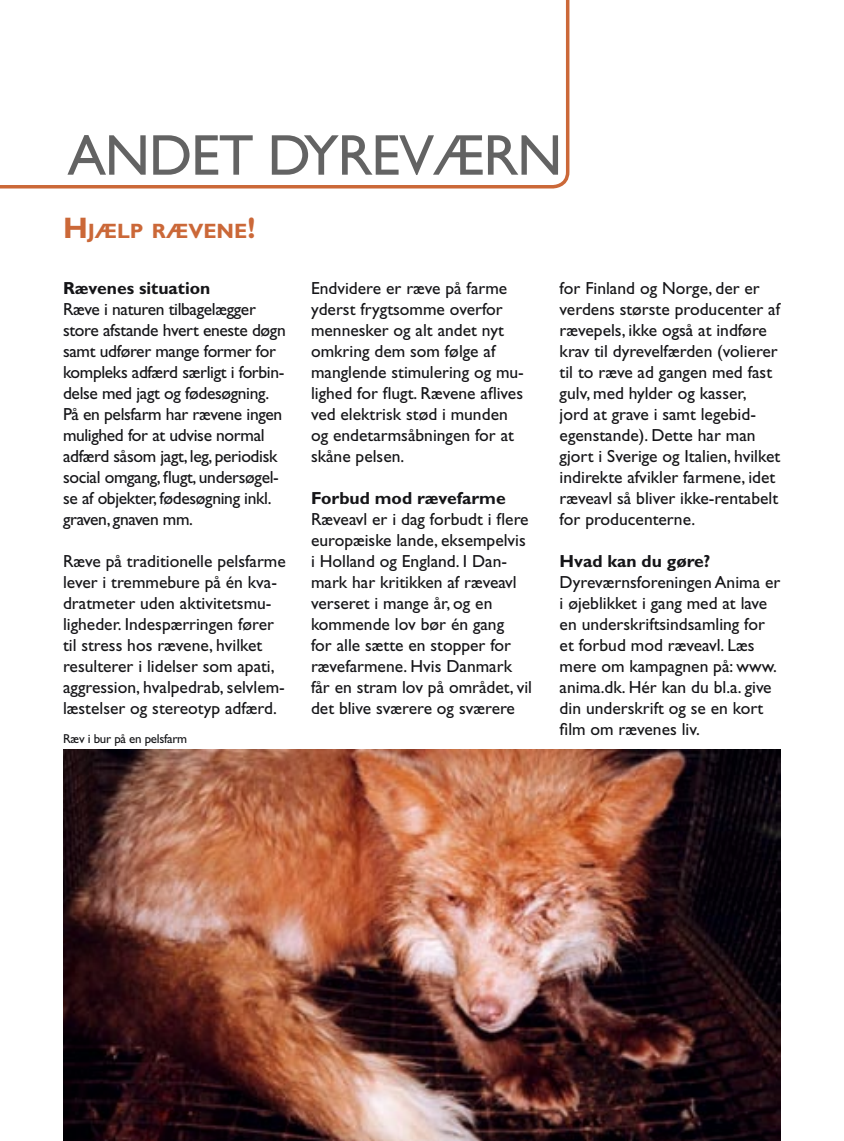
<style>
.page{position:relative;width:844px;height:1141px;background:#fff}
.page>*{position:absolute;margin:0;border:0;box-sizing:border-box;transform-origin:0 0}
.overskift1{font:57.75px "Gill Sans";letter-spacing:-.02em;color:#636363}
.Overskrift2{font:700 20.82px "Gill Sans";color:#cb6838}
.brødtekst{font:17.5px/21px "Gill Sans";color:#151518}
.brødtekst-2{font:17.5px/21px "Gill Sans";letter-spacing:-.02em;color:#151518}
.overskrift_i_tekst{font:700 17.5px "Gill Sans";color:#151518}
.billedtekst{font:12.95px "Gill Sans";letter-spacing:-.02em;color:#151518}
.s1{font-size:29.75px}
</style>
<div class="page">
<svg style="left:0;top:0;width:570px;height:187px"></svg>
<img style="left:63px;top:749px;width:717px;height:392px">
<p class="overskift1" style="left:67px;top:122px;width:496px">ANDET DYREVÆRN</p>
<p class="Overskrift2" style="left:63px;top:219px;width:194px"><span class="s1">H</span>JÆLP RÆVENE<span class="s1">!</span></p>
<p class="overskrift_i_tekst" style="left:63px;top:278px;width:149px">Rævenes situation</p>
<p class="brødtekst-2" style="left:63px;top:299px;width:224px">Ræve i naturen tilbagelægger store afstande hvert eneste døgn samt udfører mange former for kompleks adfærd særligt i forbin&shy;delse med jagt og fødesøgning.<br>På en pelsfarm har rævene ingen mulighed for at udvise normal adfærd såsom jagt, leg, periodisk social omgang, flugt, undersøgel&shy;se af objekter, fødesøgning inkl. graven, gnaven mm.</p>
<p class="brødtekst" style="left:63px;top:551px;width:224px">Ræve på traditionelle pelsfarme lever i tremmebure på én kva&shy;dratmeter uden aktivitetsmu&shy;ligheder. Indespærringen fører til stress hos rævene, hvilket resulterer i lidelser som apati, aggression, hvalpedrab, selvlem&shy;læstelser og stereotyp adfærd.</p>
<p class="billedtekst" style="left:63px;top:731px;width:126px">Ræv i bur på en pelsfarm</p>
<p class="brødtekst" style="left:311px;top:278px;width:214px">Endvidere er ræve på farme yderst frygtsomme overfor mennesker og alt andet nyt omkring dem som følge af manglende stimulering og mu&shy;lighed for flugt. Rævene aflives ved elektrisk stød i munden og endetarmsåbningen for at skåne pelsen.</p>
<p class="overskrift_i_tekst" style="left:311px;top:488px;width:196px">Forbud mod rævefarme</p>
<p class="brødtekst" style="left:311px;top:509px;width:222px">Ræveavl er i dag forbudt i flere europæiske lande, eksempelvis i Holland og England. I Dan&shy;mark har kritikken af ræveavl verseret i mange år, og en kommende lov bør én gang<br>for alle sætte en stopper for rævefarmene. Hvis Danmark får en stram lov på området, vil det blive sværere og sværere</p>
<p class="brødtekst" style="left:559px;top:278px;width:222px">for Finland og Norge, der er verdens største producenter af rævepels, ikke også at indføre krav til dyrevelfærden (volierer til to ræve ad gangen med fast gulv, med hylder og kasser,<br>jord at grave i samt legebid&shy;egenstande). Dette har man gjort i Sverige og Italien, hvilket indirekte afvikler farmene, idet ræveavl så bliver ikke-rentabelt for producenterne.</p>
<p class="overskrift_i_tekst" style="left:559px;top:551px;width:152px">Hvad kan du gøre?</p>
<p class="brødtekst" style="left:559px;top:572px;width:222px">Dyreværnsforeningen Anima er i øjeblikket i gang med at lave en underskriftsindsamling for et forbud mod ræveavl. Læs mere om kampagnen på: www. anima.dk. Hér kan du bl.a. give din underskrift og se en kort film om rævenes liv.</p>
</div>
